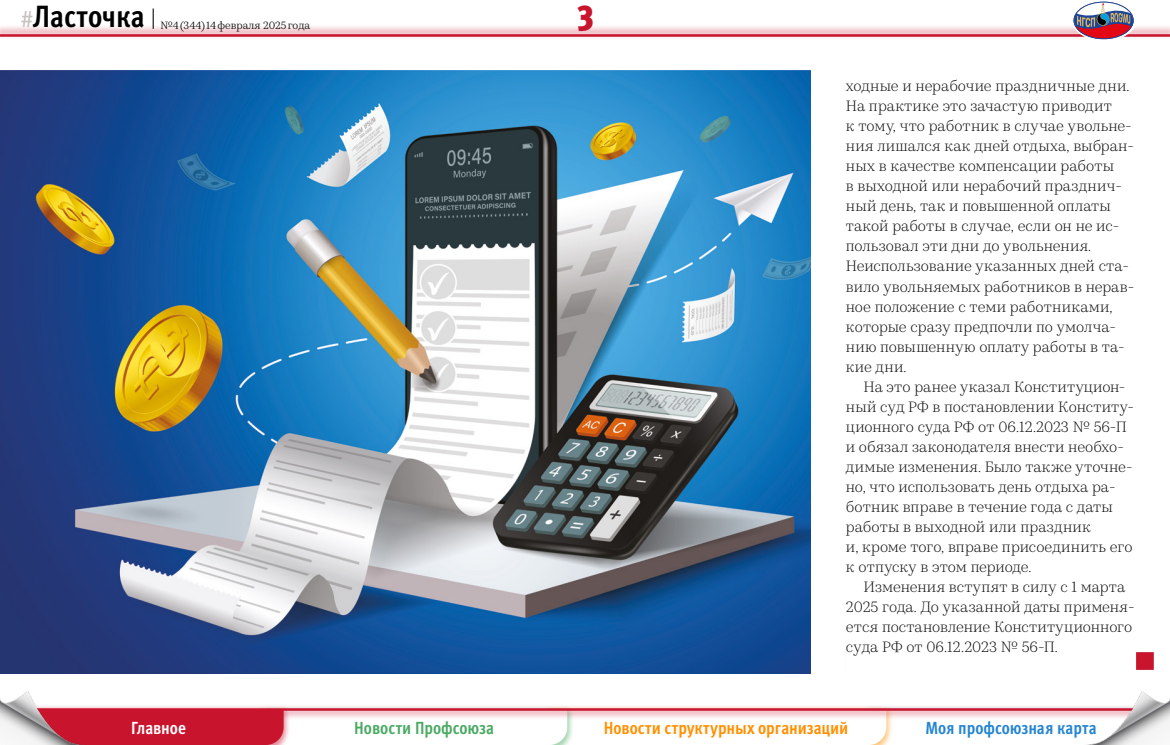
<style>
.page{position:relative;width:1170px;height:745px;background:#fff}
.page>*{position:absolute;margin:0;border:0;box-sizing:border-box;transform-origin:0 0}
.t1{font:900 condensed 36.25px "Meta Pro";color:#c8142d}
.t2{font:700 condensed 30.75px "Meta Pro";color:#000}
.t3{font:700 condensed 17.5px "Meta Pro";color:#ff9000}
.t4{font:700 condensed 17.5px "Meta Pro";letter-spacing:-.005em;color:#2585d0}
.t5{font:700 condensed 17.5px "Meta Pro";color:#4baa64}
.t6{font:700 condensed 17.5px "Meta Pro";letter-spacing:-.005em;color:#fff}
.t7{font:300 15px/20px "Kazimir Text";letter-spacing:.005em;color:#000}
.t8{font:10.62px "Kazimir Text";color:#000}
.s1{font-weight:400;font-stretch:normal;font-size:22.5px;color:#c6c1bf}
</style>
<div class="page">
<img style="left:0;top:71px;width:810px;height:602px">
<svg style="left:1136px;top:652px;width:17px;height:17px"></svg>
<svg style="left:87px;top:720px;width:805px;height:24px"></svg>
<div style="left:0;top:24px;width:1169px;height:17px;background:#c8142d;opacity:.3"></div>
<hr style="left:0;top:34px;width:1169px;height:3px;background:#c8142d">
<div style="left:0;top:703px;width:1169px;height:17px;background:#c8142d;opacity:.3"></div>
<hr style="left:0;top:707px;width:1169px;height:3px;background:#c8142d">
<svg style="left:153px;top:8px;width:1px;height:21px"></svg>
<img style="left:0;top:691px;width:87px;height:53px">
<img style="left:1082px;top:691px;width:87px;height:53px">
<svg style="left:1072px;top:2px;width:63px;height:38px"></svg>
<div style="left:1072px;top:0;width:63px;height:41px;border:1px solid #fff;border-radius:50%"></div>
<h2 class="t2" style="left:21px;top:-7px;width:125px"><span class="s1">#</span>Ласточка</h2>
<p class="t8" style="left:160px;top:17px;width:151px">№4 (344) 14 февраля 2025 года</p>
<h1 class="t1" style="left:577px;top:-12px;width:19px">3</h1>
<p class="t7" style="left:845px;top:75px;width:290px">ходные и нерабочие праздничные дни.<br>На практике это зачастую приводит<br>к тому, что работник в случае увольне&shy;ния лишался как дней отдыха, выбран&shy;ных в качестве компенсации работы<br>в выходной или нерабочий празднич&shy;ный день, так и повышенной оплаты такой работы в случае, если он не ис&shy;пользовал эти дни до увольнения.<br>Неиспользование указанных дней ста&shy;вило увольняемых работников в нерав&shy;ное положение с теми работниками, которые сразу предпочли по умолча&shy;нию повышенную оплату работы в та&shy;кие дни.</p>
<p class="t7" style="left:845px;top:375px;width:289px;text-indent:18px">На это ранее указал Конститу цион&shy;ный суд РФ в постановлении Конститу&shy;ционного суда РФ от 06.12.2023 № 56-П и обязал законодателя внести необхо&shy;димые изменения. Было также уточне&shy;но, что использовать день отдыха ра&shy;ботник вправе в течение года с даты работы в выходной или праздник<br>и, кроме того, вправе присоединить его к отпуску в этом периоде.</p>
<p class="t7" style="left:845px;top:575px;width:290px;text-indent:18px">Изменения вступят в силу с 1 марта 2025 года. До указанной даты применя&shy;ется постановление Конституционного суда РФ от 06.12.2023 № 56-П.</p>
<p class="t6" style="left:131px;top:713px;width:56px">Главное</p>
<p class="t5" style="left:354px;top:713px;width:141px">Новости Профсоюза</p>
<p class="t3" style="left:603px;top:713px;width:246px">Новости структурных организаций</p>
<p class="t4" style="left:925px;top:713px;width:173px">Моя профсоюзная карта</p>
</div>
